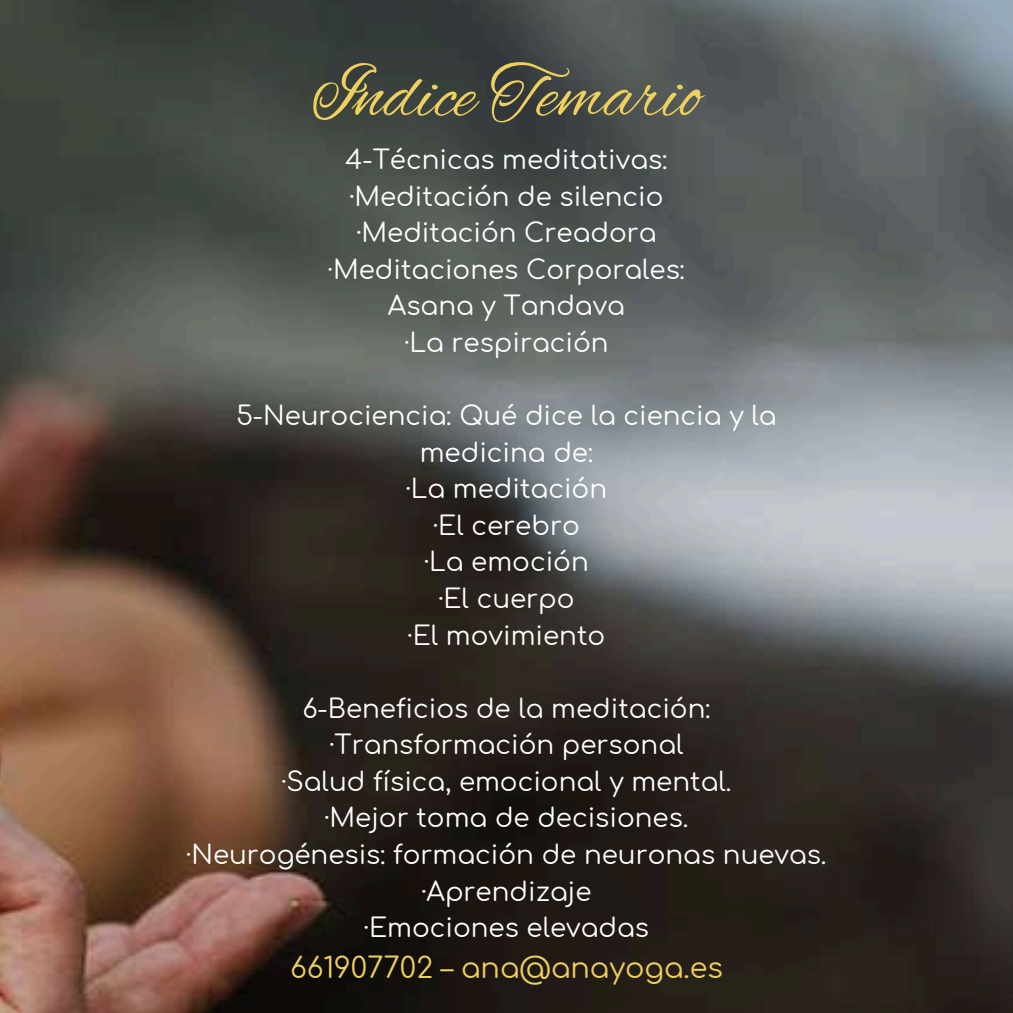
<style>
.page{position:relative;width:1013px;height:1013px;background:#fff}
.page>*{position:absolute;margin:0;border:0;box-sizing:border-box;transform-origin:0 0}
.t1{font:73.88px "Alex Brush";color:#edd05e}
.t2{font:28.75px "Comfortaa";color:#edd05e}
.t3{font:26.25px/36.5px "Comfortaa";color:#fff;text-align:center}
</style>
<div class="page">
<img style="left:0;top:0;width:1012px;height:1012px">
<h1 class="t1" style="left:312px;top:54px;width:391px">Indice Temario</h1>
<p class="t3" style="left:328px;top:142px;width:358px">4-Técnicas meditativas: ·Meditación de silencio ·Meditación Creadora ·Meditaciones Corporales:<br>Asana y Tandava<br>·La respiración</p>
<p class="t3" style="left:236px;top:398px;width:541px">5-Neurociencia: Qué dice la ciencia y la medicina de:<br>·La meditación<br>·El cerebro<br>·La emoción<br>·El cuerpo<br>·El movimiento</p>
<p class="t3" style="left:186px;top:691px;width:642px">6-Beneficios de la meditación:<br>·Transformación personal<br>·Salud física, emocional y mental.<br>·Mejor toma de decisiones.<br>·Neurogénesis: formación de neuronas nuevas. ·Aprendizaje<br>·Emociones elevadas</p>
<p class="t2" style="left:290px;top:952px;width:434px">661907702 – ana@anayoga.es</p>
</div>
